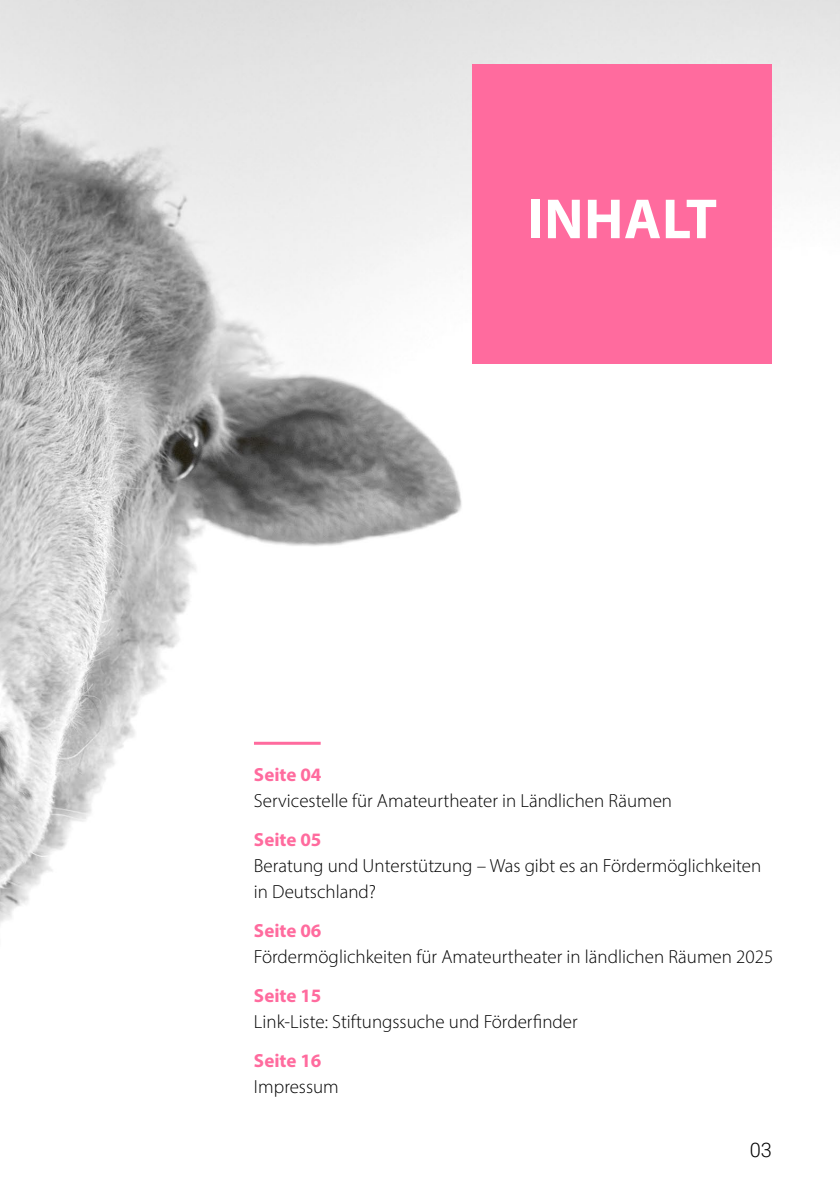
<style>
.page{position:relative;width:840px;height:1191px;background:#fff}
.page>*{position:absolute;margin:0;border:0;box-sizing:border-box;transform-origin:0 0}
.t1{font:700 57px "Myriad Pro";letter-spacing:.01em;color:#fff}
.t2{font:300 20px "Roboto";color:#000}
.t3{font:300 19px/26px "Myriad Pro";color:#000}
.t4{font:700 19px "Myriad Pro";color:#ff6b9e}
</style>
<div class="page">
<img style="left:0;top:0;width:839px;height:923px">
<div style="left:472px;top:65px;width:299px;height:299px;background:#ff6b9e"></div>
<hr style="left:254px;top:742px;width:66px;height:3px;background:#ff6b9e">
<h1 class="t1" style="left:527px;top:182px;width:191px">INHALT</h1>
<p class="t4" style="left:254px;top:761px;width:69px">Seite 04</p>
<p class="t3" style="left:254px;top:787px;width:419px">Servicestelle für Amateurtheater in Ländlichen Räumen</p>
<p class="t4" style="left:254px;top:826px;width:69px">Seite 05</p>
<p class="t3" style="left:254px;top:852px;width:508px">Beratung und Unterstützung – Was gibt es an Fördermöglichkeiten in Deutschland?</p>
<p class="t4" style="left:254px;top:917px;width:69px">Seite 06</p>
<p class="t3" style="left:254px;top:943px;width:520px">Fördermöglichkeiten für Amateurtheater in ländlichen Räumen 2025</p>
<p class="t4" style="left:254px;top:982px;width:69px">Seite 15</p>
<p class="t3" style="left:254px;top:1008px;width:325px">Link-Liste: Stiftungssuche und Förderfinder</p>
<p class="t4" style="left:254px;top:1047px;width:69px">Seite 16</p>
<p class="t3" style="left:254px;top:1073px;width:86px">Impressum</p>
<p class="t2" style="left:749px;top:1136px;width:24px">03</p>
</div>
